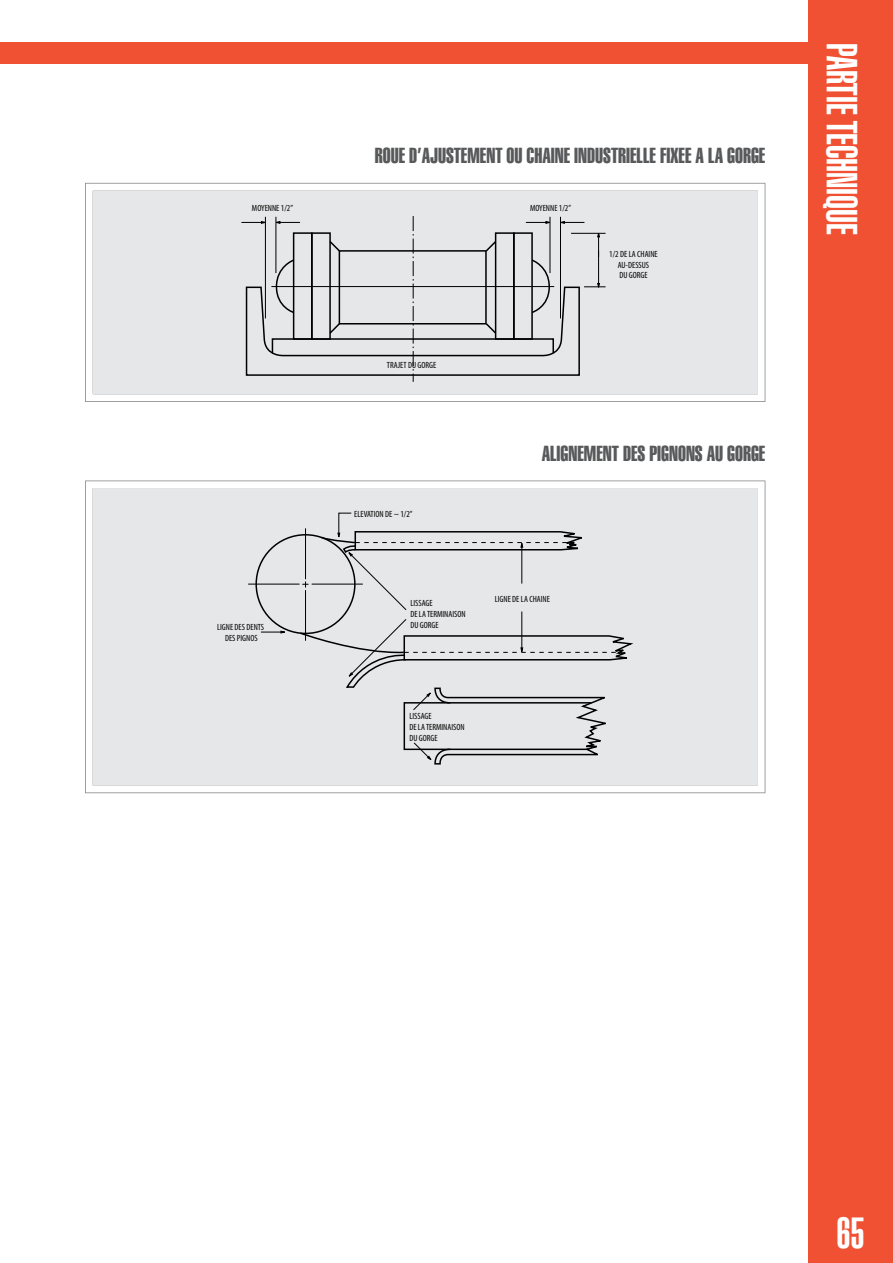
<style>
.page{position:relative;width:893px;height:1263px;background:#fff}
.page>*{position:absolute;margin:0;border:0;box-sizing:border-box;transform-origin:0 0}
.t1{font:36px "Swis 911 U Cm PL";color:#fff}
.t2{font:18px "Swis 911 X Cm PL";color:#58595b}
.t3{font:condensed 9px/10.8px "Myriad Pro";color:#000;text-align:center}
.s1{font-size:18px}
</style>
<div class="page">
<div style="left:0;top:43px;width:893px;height:21px;background:#f05133"></div>
<div style="left:808px;top:0;width:85px;height:1263px;background:#f05133"></div>
<svg style="left:85px;top:182px;width:681px;height:220px;background:#dfe0e1"></svg>
<svg style="left:85px;top:480px;width:681px;height:314px;background:#e1e2e3"></svg>
<h2 class="t2" style="left:375px;top:144px;width:392px">ROUE D’AJUSTEMENT OU CHAINE INDUSTRIELLE FIXEE A LA GORGE</h2>
<p class="t3" style="left:252px;top:202px;width:43px">MOYENNE 1/2”</p>
<p class="t3" style="left:530px;top:202px;width:43px">MOYENNE 1/2”</p>
<p class="t3" style="left:387px;top:360px;width:51px">TRAJET DU GORGE</p>
<p class="t3" style="left:609px;top:248px;width:50px">1/2 DE LA CHAINE<br>AU-DESSUS<br>DU GORGE</p>
<p class="t3" style="left:217px;top:621px;width:49px">LIGNE DES DENTS<br>DES PIGNOS</p>
<p class="t3" style="left:354px;top:508px;width:60px">ELEVATION DE ~ 1/2”</p>
<h2 class="t2" style="left:542px;top:441px;width:225px">ALIGNEMENT DES PIGNONS AU GORGE</h2>
<p class="t3" style="left:410px;top:597px;width:57px;text-align:left">LISSAGE<br>DE LA TERMINAISON<br>DU GORGE</p>
<p class="t3" style="left:495px;top:593px;width:57px">LIGNE DE LA CHAINE</p>
<p class="t3" style="left:409px;top:710px;width:57px;text-align:left">LISSAGE<br>DE LA TERMINAISON<br>DU GORGE</p>
<h1 class="t1" style="left:865px;top:43px;width:194px;rotate:90deg">PARTIE TECHNIQUE</h1>
<h1 class="t1" style="left:836px;top:1209px;width:40px">65 <span class="s1">3</span></h1>
</div>
